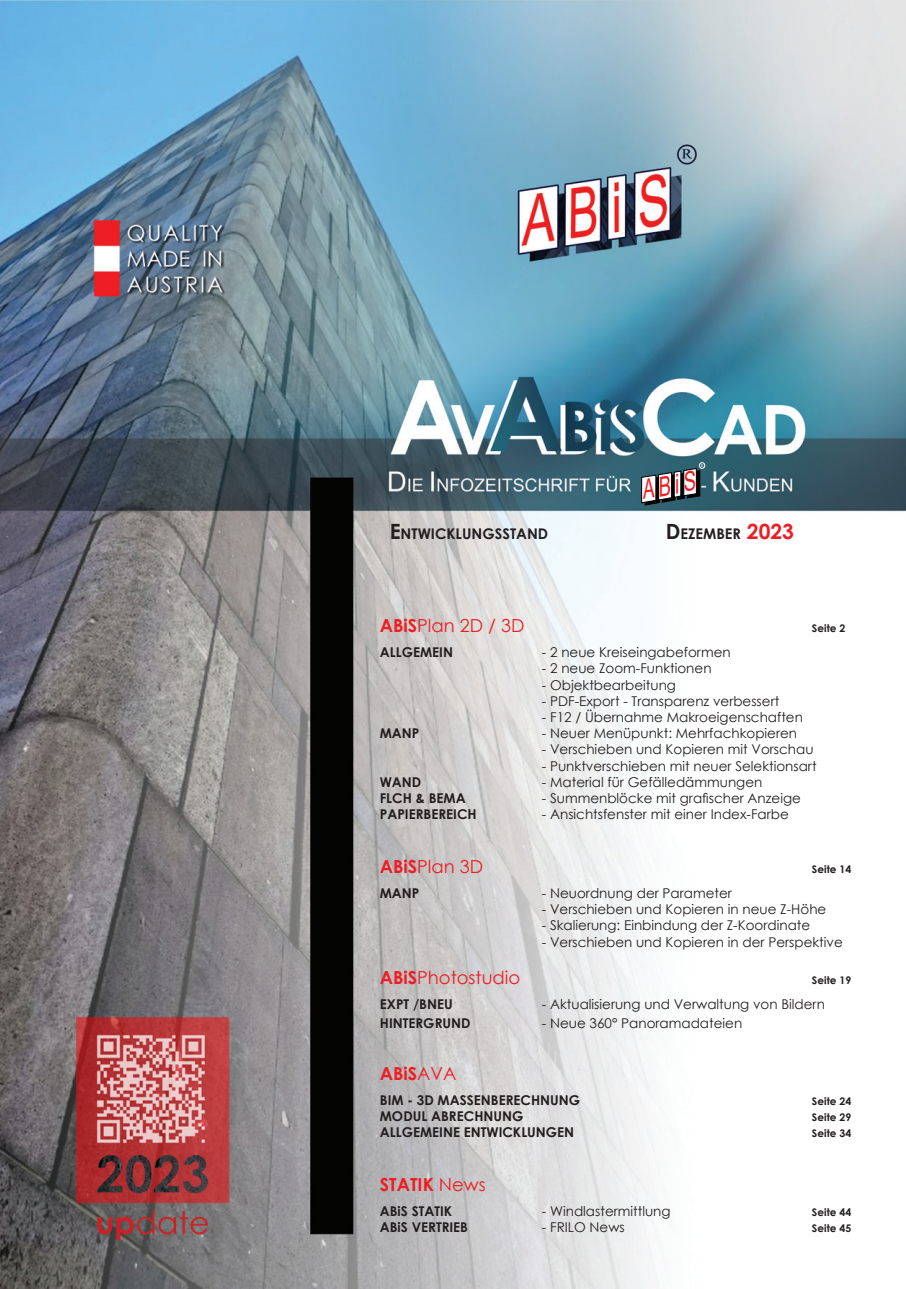
<style>
.page{position:relative;width:906px;height:1289px;background:#fff}
.page>*{position:absolute;margin:0;border:0;box-sizing:border-box;transform-origin:0 0}
.t1{font:italic 27px "Arial";color:#ee1d23;scale:.65 1}
.t2{font:18px "Century Gothic";color:#ee1d23}
.t3{font:700 18px "Century Gothic";color:#ee1d23}
.t4{font:700 14.7px "Century Gothic";color:#231f20}
.t5{font:13.5px "Century Gothic";color:#231f20}
.t6{font:700 13.5px "Century Gothic";color:#231f20}
.t7{font:700 10.5px "Century Gothic";color:#231f20}
.t8{font:4.5px "Times New Roman";color:#fff}
.s1{font-size:21px}
.s2{font-size:21px;color:#ee1d23}
.s3{font-weight:700}
.s4{font-weight:400}
</style>
<div class="page">
<img style="left:0;top:0;width:906px;height:1288px">
<svg style="left:641px;top:462px;width:64px;height:44px"></svg>
<p class="t8" style="left:700px;top:462px;width:5px">R</p>
<p class="t1" style="left:638px;top:472px;width:85px;rotate:-10deg">ABiS</p>
<p class="t4" style="left:390px;top:522px;width:160px"><span class="s1">E</span>ntwicklungsstand</p>
<p class="t4" style="left:666px;top:522px;width:130px"><span class="s1">D</span> ezember <span class="s2">2023</span></p>
<p class="t2" style="left:380px;top:613px;width:146px"><span class="s3">ABiS</span>Plan 2D / 3D</p>
<p class="t7" style="left:812px;top:620px;width:35px">Seite 2</p>
<p class="t6" style="left:380px;top:642px;width:75px">ALLGEMEIN</p>
<p class="t5" style="left:542px;top:643px;width:190px">- 2 neue Kreiseingabeformen</p>
<p class="t5" style="left:542px;top:659px;width:171px">- 2 neue Zoom-Funktionen</p>
<p class="t5" style="left:542px;top:675px;width:136px">- Objektbearbeitung</p>
<p class="t5" style="left:542px;top:691px;width:239px">- PDF-Export - Transparenz verbessert</p>
<p class="t5" style="left:542px;top:707px;width:262px">- F12 / Übernahme Makroeigenschaften</p>
<p class="t6" style="left:380px;top:723px;width:41px">MANP</p>
<p class="t5" style="left:542px;top:724px;width:257px">- Neuer Menüpunkt: Mehrfachkopieren</p>
<p class="t5" style="left:542px;top:740px;width:273px">- Verschieben und Kopieren mit Vorschau</p>
<p class="t5" style="left:542px;top:756px;width:276px">- Punktverschieben mit neuer Selektionsart</p>
<p class="t6" style="left:380px;top:771px;width:43px">WAND</p>
<p class="t5" style="left:542px;top:772px;width:222px">- Material für Gefälledämmungen</p>
<p class="t6" style="left:380px;top:788px;width:87px">FLCH &amp; BEMA</p>
<p class="t5" style="left:542px;top:788px;width:260px">- Summenblöcke mit grafischer Anzeige</p>
<p class="t6" style="left:380px;top:804px;width:98px">PAPIERBEREICH</p>
<p class="t5" style="left:542px;top:805px;width:248px">- Ansichtsfenster mit einer Index-Farbe</p>
<p class="t2" style="left:380px;top:854px;width:105px"><span class="s3">ABiS</span>Plan 3D</p>
<p class="t7" style="left:812px;top:861px;width:41px">Seite 14</p>
<p class="t6" style="left:380px;top:882px;width:41px">MANP</p>
<p class="t5" style="left:542px;top:883px;width:192px">- Neuordnung der Parameter</p>
<p class="t5" style="left:542px;top:899px;width:286px">- Verschieben und Kopieren in neue Z-Höhe</p>
<p class="t5" style="left:542px;top:916px;width:270px">- Skalierung: Einbindung der Z-Koordinate</p>
<p class="t5" style="left:542px;top:932px;width:302px">- Verschieben und Kopieren in der Perspektive</p>
<p class="t2" style="left:380px;top:965px;width:142px"><span class="s3">ABiS</span>Photostudio</p>
<p class="t7" style="left:812px;top:972px;width:41px">Seite 19</p>
<p class="t6" style="left:380px;top:994px;width:74px">EXPT /BNEU</p>
<p class="t5" style="left:542px;top:994px;width:284px">- Aktualisierung und Verwaltung von Bildern</p>
<p class="t6" style="left:380px;top:1012px;width:92px">HINTERGRUND</p>
<p class="t5" style="left:542px;top:1013px;width:202px">- Neue 360° Panoramadateien</p>
<p class="t3" style="left:380px;top:1059px;width:78px">ABiS<span class="s4">AVA</span></p>
<p class="t6" style="left:380px;top:1089px;width:202px">BIM - 3D MASSENBERECHNUNG</p>
<p class="t7" style="left:812px;top:1093px;width:41px">Seite 24</p>
<p class="t6" style="left:380px;top:1105px;width:145px">MODUL ABRECHNUNG</p>
<p class="t7" style="left:812px;top:1109px;width:41px">Seite 29</p>
<p class="t6" style="left:380px;top:1122px;width:196px">ALLGEMEINE ENTWICKLUNGEN</p>
<p class="t7" style="left:812px;top:1125px;width:41px">Seite 34</p>
<p class="t3" style="left:380px;top:1171px;width:107px">STATIK <span class="s4">News</span></p>
<p class="t6" style="left:380px;top:1200px;width:74px">ABiS STATIK</p>
<p class="t5" style="left:542px;top:1201px;width:130px">- Windlastermittlung</p>
<p class="t7" style="left:812px;top:1204px;width:41px">Seite 44</p>
<p class="t6" style="left:380px;top:1216px;width:90px">ABiS VERTRIEB</p>
<p class="t5" style="left:542px;top:1217px;width:84px">- FRILO News</p>
<p class="t7" style="left:812px;top:1219px;width:41px">Seite 45</p>
</div>
